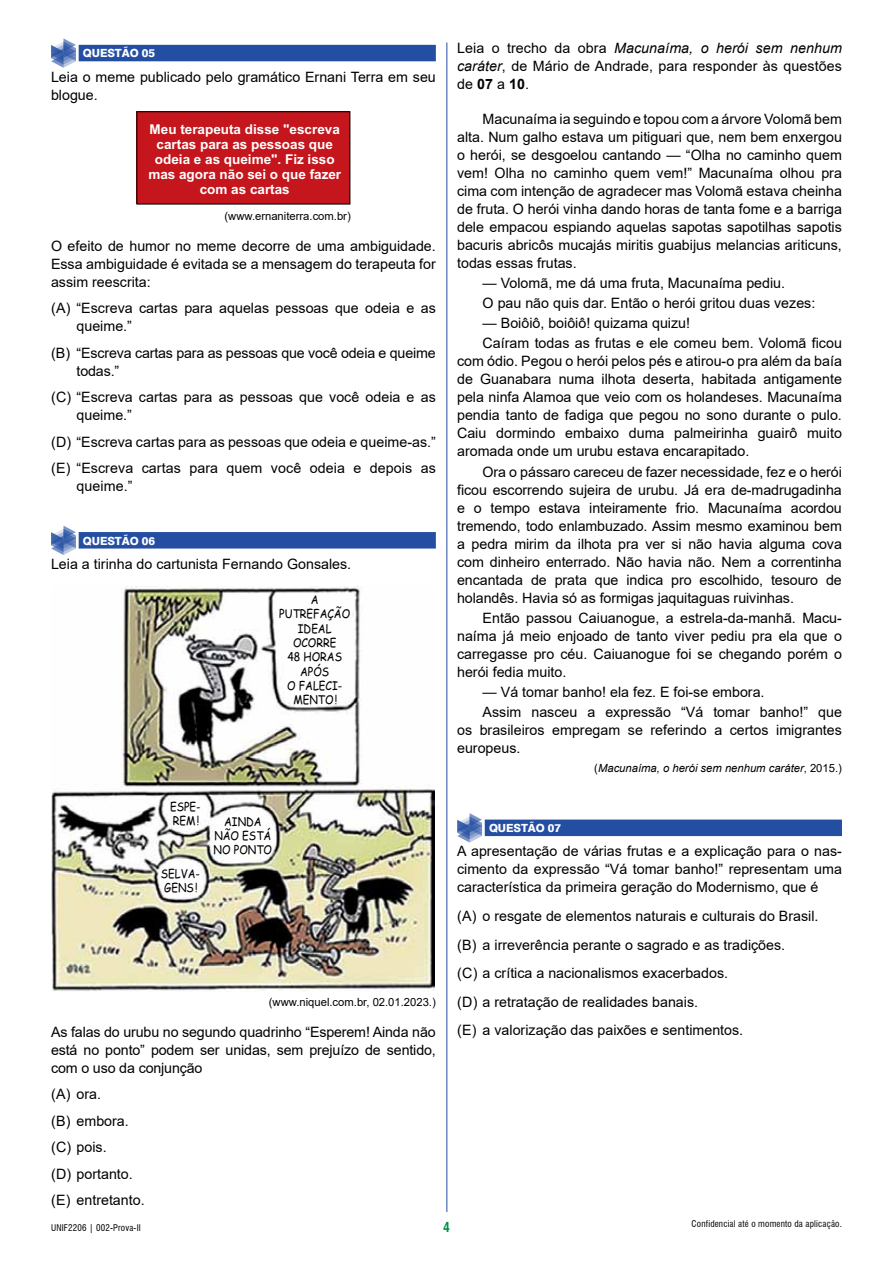
<style>
.page{position:relative;width:893px;height:1263px;background:#fff}
.page>*{position:absolute;margin:0;border:0;box-sizing:border-box;transform-origin:0 0}
.t1{font:14.25px/18px "Arial";color:#000}
.t2{font:700 13.5px/15.1px "Arial";color:#fff;text-align:center}
.t3{font:700 condensed 13.5px "Swiss 721 BT";color:#009247}
.t4{font:12px/14.2px "Comic Sans MS";color:#000;text-align:center;scale:.89 1}
.t5{font:11.25px "Arial";color:#000}
.t6{font:italic 11.25px "Arial";color:#000}
.t7{font:800 11.25px "Swiss 721 BT";letter-spacing:-.01em;color:#fff}
.t8{font:condensed 9px "Swiss 721 BT";letter-spacing:.02em;color:#000}
.s1{font-style:italic}
.s2{font-weight:700}
.s3{font-style:normal}
</style>
<div class="page">
<hr style="left:446px;top:43px;width:1px;height:1169px;background:#244ea2">
<div style="left:485px;top:819px;width:357px;height:17px;background:#244ea2"></div>
<svg style="left:457px;top:813px;width:25px;height:29px"></svg>
<div style="left:79px;top:45px;width:357px;height:16px;background:#244ea2"></div>
<div style="left:79px;top:532px;width:357px;height:16px;background:#244ea2"></div>
<div style="left:137px;top:112px;width:213px;height:92px;background:#c4161c"></div>
<div style="left:136px;top:111px;width:214px;height:93px;border:1px solid #000"></div>
<img style="left:51px;top:586px;width:383px;height:405px">
<svg style="left:51px;top:38px;width:25px;height:30px"></svg>
<svg style="left:51px;top:526px;width:25px;height:29px"></svg>
<p class="t7" style="left:83px;top:47px;width:74px">QUESTÃO 05</p>
<p class="t1" style="left:51px;top:67px;width:386px">Leia o meme publicado pelo gramático Ernani Terra em seu blogue.</p>
<p class="t2" style="left:148px;top:123px;width:194px">Meu terapeuta disse "escreva cartas para as pessoas que odeia e as queime". Fiz isso mas agora não sei o que fazer com as cartas</p>
<p class="t5" style="left:225px;top:208px;width:128px">(www.ernaniterra.com.br)</p>
<p class="t1" style="left:51px;top:236px;width:386px;text-align:justify">O efeito de humor no meme decorre de uma ambiguidade.<br>Essa ambiguidade é evitada se a mensagem do terapeuta for assim reescrita:</p>
<p class="t1" style="left:77px;top:299px;width:361px;text-indent:-26px">(A) “Escreva cartas para aquelas pessoas que odeia e as queime.”</p>
<p class="t1" style="left:77px;top:343px;width:361px;text-indent:-26px">(B) “Escreva cartas para as pessoas que você odeia e queime todas.”</p>
<p class="t1" style="left:77px;top:388px;width:361px;text-indent:-26px">(C) “Escreva cartas para as pessoas que você odeia e as queime.”</p>
<p class="t1" style="left:51px;top:428px;width:386px;line-height:26.5px">(D) “Escreva cartas para as pessoas que odeia e queime-as.” (E) “Escreva cartas para quem você odeia e depois as</p>
<p class="t1" style="left:77px;top:477px;width:57px">queime.”</p>
<p class="t7" style="left:83px;top:534px;width:74px">QUESTÃO 06</p>
<p class="t1" style="left:51px;top:555px;width:302px">Leia a tirinha do cartunista Fernando Gonsales.</p>
<p class="t4" style="left:279px;top:592px;width:81px">A<br>PUTREFAÇÃO<br>IDEAL<br>OCORRE<br>48 HORAS<br>APÓS<br>O FALECI-<br>MENTO!</p>
<p class="t4" style="left:170px;top:799px;width:36px;text-align:left">ESPE-<br>REM!</p>
<p class="t4" style="left:161px;top:866px;width:45px;text-align:left">SELVA-<br>GENS!</p>
<p class="t4" style="left:214px;top:813px;width:67px">AINDA<br>NÃO ESTÁ<br>NO PONTO</p>
<p class="t5" style="left:269px;top:994px;width:168px">(www.niquel.com.br, 02.01.2023.)</p>
<p class="t1" style="left:51px;top:1022px;width:386px;text-align:justify">As falas do urubu no segundo quadrinho “Esperem! Ainda não está no ponto” podem ser unidas, sem prejuízo de sentido, com o uso da conjunção</p>
<p class="t1" style="left:51px;top:1081px;width:95px;line-height:26.5px">(A) ora.<br>(B) embora. (C) pois.<br>(D) portanto. (E) entretanto.</p>
<p class="t1" style="left:457px;top:39px;width:386px;text-align:justify">Leia o trecho da obra <span class="s1">Macunaíma, o herói sem nenhum caráter</span>, de Mário de Andrade, para responder às questões de <span class="s2">07</span> a <span class="s2">10</span>.</p>
<p class="t1" style="left:457px;top:110px;width:386px;text-align:justify;text-indent:26px">Macunaíma ia seguindo e topou com a árvore Volomã bem alta. Num galho estava um pitiguari que, nem bem enxergou o herói, se desgoelou cantando — “Olha no caminho quem vem! Olha no caminho quem vem!” Macunaíma olhou pra cima com intenção de agradecer mas Volomã estava cheinha de fruta. O herói vinha dando horas de tanta fome e a barriga dele empacou espiando aquelas sapotas sapotilhas sapotis bacuris abricôs mucajás miritis guabijus melancias ariticuns, todas essas frutas.</p>
<p class="t1" style="left:483px;top:273px;width:334px;line-height:20.1px">— Volomã, me dá uma fruta, Macunaíma pediu.<br>O pau não quis dar. Então o herói gritou duas vezes:</p>
<p class="t1" style="left:483px;top:313px;width:361px;line-height:20.1px">— Boiôiô, boiôiô! quizama quizu!<br>Caíram todas as frutas e ele comeu bem. Volomã ficou</p>
<p class="t1" style="left:457px;top:352px;width:386px;text-align:justify">com ódio. Pegou o herói pelos pés e atirou-o pra além da baía de Guanabara numa ilhota deserta, habitada antigamente pela ninfa Alamoa que veio com os holandeses. Macunaíma pendia tanto de fadiga que pegou no sono durante o pulo.<br>Caiu dormindo embaixo duma palmeirinha guairô muito aromada onde um urubu estava encarapitado.</p>
<p class="t1" style="left:457px;top:462px;width:386px;text-align:justify;text-indent:26px">Ora o pássaro careceu de fazer necessidade, fez e o herói ficou escorrendo sujeira de urubu. Já era de-madrugadinha e o tempo estava inteiramente frio. Macunaíma acordou tremendo, todo enlambuzado. Assim mesmo examinou bem a pedra mirim da ilhota pra ver si não havia alguma cova com dinheiro enterrado. Não havia não. Nem a correntinha encantada de prata que indica pro escolhido, tesouro de holandês. Havia só as formigas jaquitaguas ruivinhas.</p>
<p class="t1" style="left:457px;top:608px;width:386px;text-align:justify;text-indent:26px">Então passou Caiuanogue, a estrela-da-manhã. Macu&shy;naíma já meio enjoado de tanto viver pediu pra ela que o carregasse pro céu. Caiuanogue foi se chegando porém o herói fedia muito.</p>
<p class="t1" style="left:483px;top:682px;width:361px;line-height:20.1px">— Vá tomar banho! ela fez. E foi-se embora.<br>Assim nasceu a expressão “Vá tomar banho!” que</p>
<p class="t1" style="left:457px;top:721px;width:386px">os brasileiros empregam se referindo a certos imigrantes europeus.</p>
<p class="t6" style="left:594px;top:761px;width:249px"><span class="s3">(</span>Macunaíma, o herói sem nenhum caráter<span class="s3">, 2015.)</span></p>
<p class="t7" style="left:489px;top:821px;width:74px">QUESTÃO 07</p>
<p class="t1" style="left:457px;top:842px;width:386px;text-align:justify">A apresentação de várias frutas e a explicação para o nas&shy;cimento da expressão “Vá tomar banho!” representam uma característica da primeira geração do Modernismo, que é</p>
<p class="t1" style="left:457px;top:901px;width:363px;line-height:28.7px">(A) o resgate de elementos naturais e culturais do Brasil. (B) a irreverência perante o sagrado e as tradições.<br>(C) a crítica a nacionalismos exacerbados.<br>(D) a retratação de realidades banais.<br>(E) a valorização das paixões e sentimentos.</p>
<p class="t8" style="left:51px;top:1222px;width:89px">unif2206 | 002-Prova-II</p>
<p class="t3" style="left:443px;top:1219px;width:8px">4</p>
<p class="t8" style="left:692px;top:1218px;width:152px">Confidencial até o momento da aplicação.</p>
</div>
